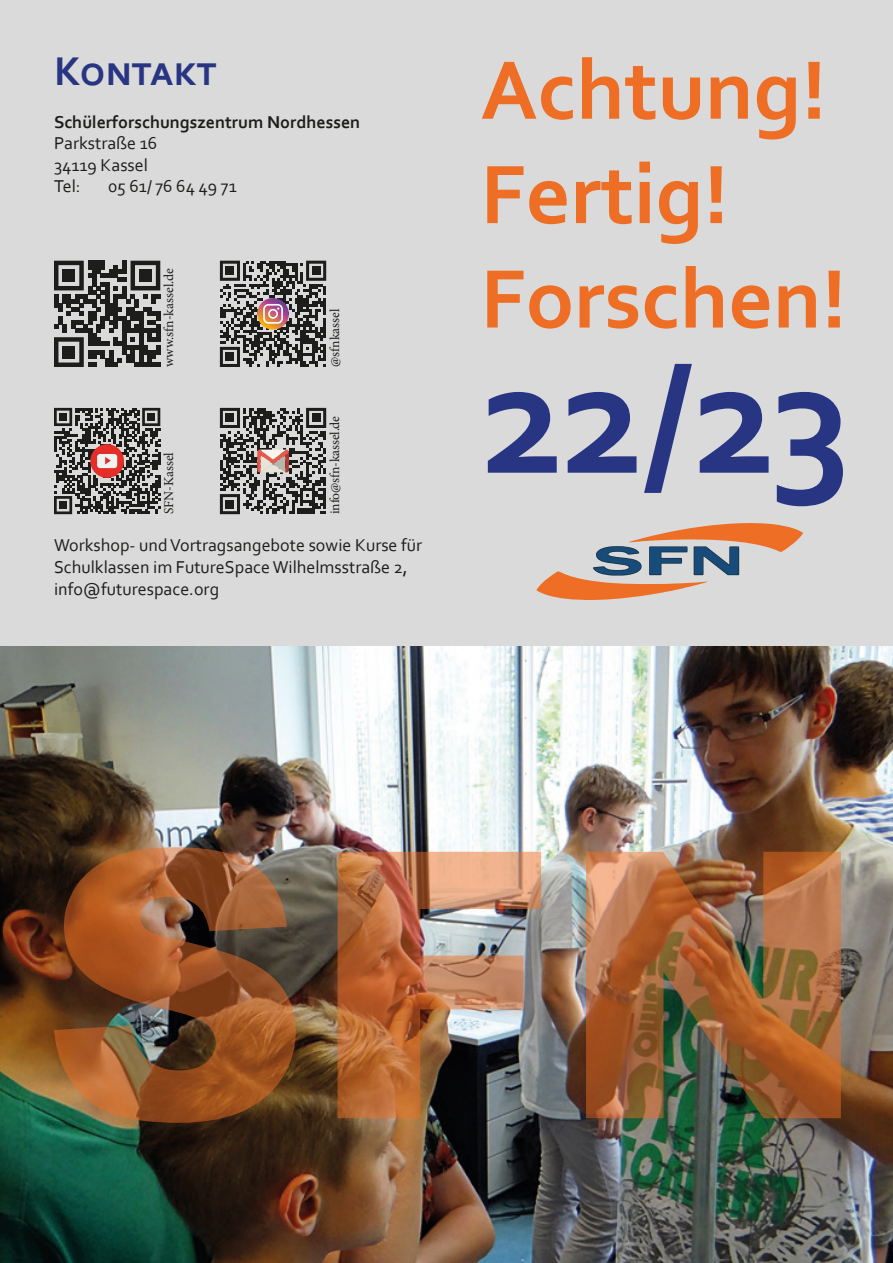
<style>
.page{position:relative;width:893px;height:1263px;background:#dadada}
.page>*{position:absolute;margin:0;border:0;box-sizing:border-box;transform-origin:0 0}
.t1{font:700 166.5px "Corbel";color:#283583}
.t2{font:700 87px/104.4px "Corbel";color:#ed6e24}
.t3{font:700 42px "Corbel";color:#283583}
.t4{font:18px/21.6px "Corbel";color:#1d1d1b}
.t5{font:700 18px "Corbel";color:#1d1d1b}
.t6{font:13.5px "Minion Pro";letter-spacing:-.005em;color:#1d1d1b}
</style>
<div class="page">
<svg style="left:536px;top:523px;width:267px;height:77px"></svg>
<img style="left:0;top:647px;width:893px;height:616px">
<svg style="left:54px;top:261px;width:106px;height:106px"></svg>
<div style="left:63px;top:269px;width:12px;height:13px;background:#1d1d1b"></div>
<div style="left:139px;top:269px;width:13px;height:13px;background:#1d1d1b"></div>
<div style="left:63px;top:346px;width:12px;height:12px;background:#1d1d1b"></div>
<svg style="left:54px;top:408px;width:106px;height:106px"></svg>
<svg style="left:220px;top:261px;width:106px;height:106px"></svg>
<svg style="left:220px;top:408px;width:106px;height:106px"></svg>
<img style="left:54px;top:847px;width:787px;height:276px">
<h3 class="t3" style="left:54px;top:45px;width:164px">Kontakt</h3>
<p class="t5" style="left:54px;top:110px;width:308px">Schülerforschungszentrum Nordhessen</p>
<p class="t4" style="left:54px;top:132px;width:105px">Parkstraße 16<br>34119 Kassel<br>Tel:</p>
<p class="t4" style="left:108px;top:175px;width:130px">05 61/ 76 64 49 71</p>
<p class="t6" style="left:160px;top:367px;width:100px;rotate:-90deg">www.sfn-kassel.de</p>
<p class="t6" style="left:160px;top:514px;width:64px;rotate:-90deg">SFN-Kassel</p>
<p class="t6" style="left:326px;top:367px;width:60px;rotate:-90deg">@sfnkassel</p>
<p class="t6" style="left:326px;top:514px;width:100px;rotate:-90deg">info@sfn-kassel.de</p>
<p class="t4" style="left:54px;top:534px;width:370px">Workshop- und Vortragsangebote sowie Kurse für<br>Schulklassen im FutureSpace Wilhelmsstraße 2, info@futurespace.org</p>
<h2 class="t2" style="left:480px;top:35px;width:368px">Achtung!<br>Fertig!<br>Forschen!</h2>
<h1 class="t1" style="left:480px;top:314px;width:373px">22/23</h1>
</div>
